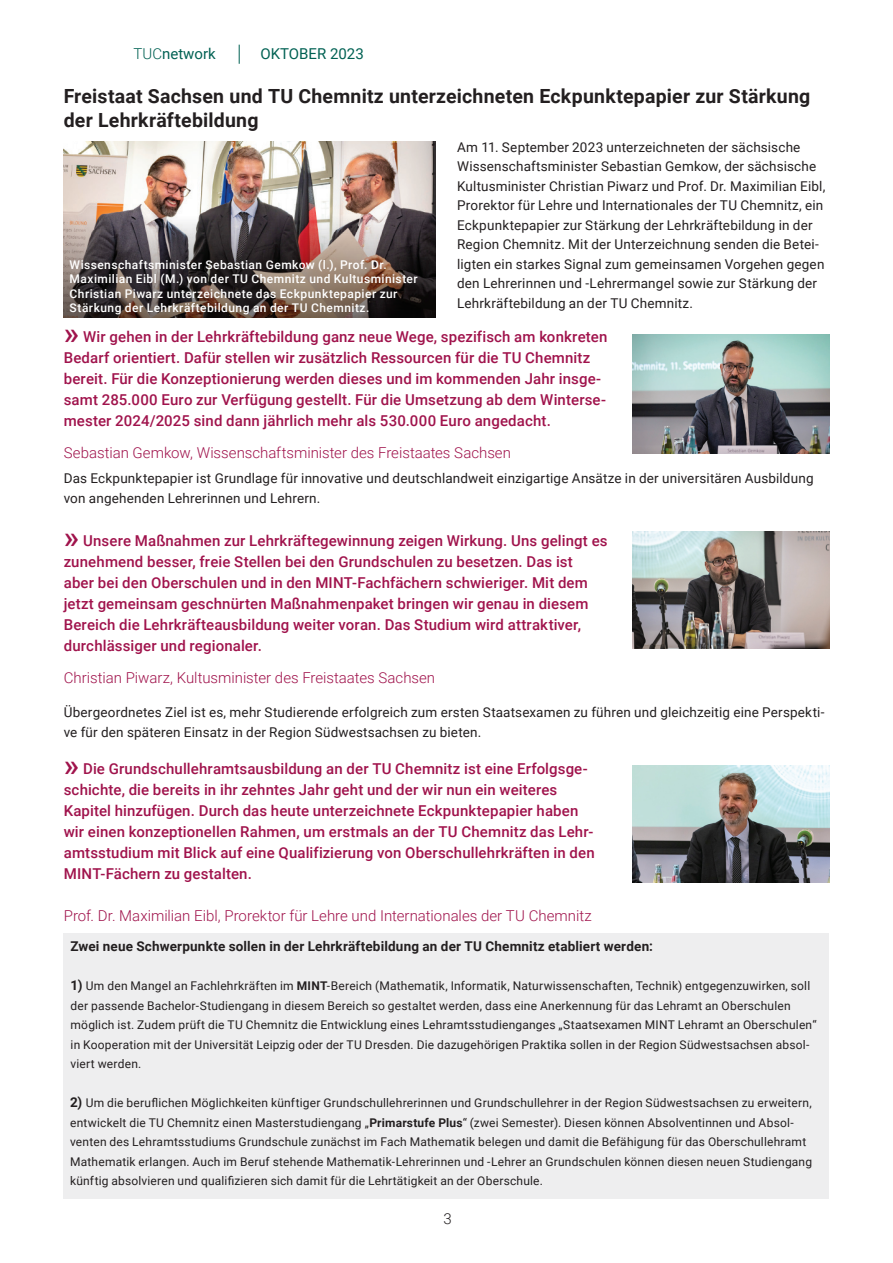
<style>
.page{position:relative;width:893px;height:1263px;background:#fff}
.page>*{position:absolute;margin:0;border:0;box-sizing:border-box;transform-origin:0 0}
.t1{font:700 19.5px/24px "Roboto";letter-spacing:.01em;color:#231f20}
.t2{font:500 15px/21px "Roboto";letter-spacing:.01em;color:#a0134c}
.t3{font:300 15px "Roboto";color:#a0134c}
.t4{font:15px "Roboto";color:#006153}
.t5{font:300 15px "Roboto";color:#231f20}
.t6{font:13.5px/19.5px "Roboto";letter-spacing:.01em;color:#231f20}
.t7{font:700 13.5px "Roboto";letter-spacing:.015em;color:#231f20}
.t8{font:12px/19.5px "Roboto";letter-spacing:.015em;color:#231f20}
.t9{font:500 12px/14.4px "Roboto";letter-spacing:.04em;color:#fff}
.s1{font-weight:300}
.s2{font-size:31.5px}
.s3{font-weight:700;font-size:13.5px}
.s4{font-weight:700}
</style>
<div class="page">
<svg style="left:239px;top:45px;width:1px;height:19px"></svg>
<img style="left:64px;top:142px;width:372px;height:53px">
<img style="left:64px;top:195px;width:372px;height:122px">
<img style="left:632px;top:335px;width:197px;height:119px">
<img style="left:632px;top:532px;width:197px;height:117px">
<img style="left:632px;top:766px;width:197px;height:117px">
<div style="left:64px;top:933px;width:765px;height:266px;background:#eeeeef"></div>
<p class="t4" style="left:134px;top:43px;width:84px"><span class="s1">TUC</span>network</p>
<p class="t4" style="left:260px;top:43px;width:105px">OKTOBER 2023</p>
<h1 class="t1" style="left:64px;top:83px;width:748px">Freistaat Sachsen und TU Chemnitz unterzeichneten Eckpunktepapier zur Stärkung der Lehrkräftebildung</h1>
<p class="t6" style="left:457px;top:136px;width:370px">Am 11. September 2023 unterzeichneten der sächsische Wissenschaftsminister Sebastian Gemkow, der sächsische Kultusminister Christian Piwarz und Prof. Dr. Maximilian Eibl, Prorektor für Lehre und Internationales der TU Chemnitz, ein Eckpunktepapier zur Stärkung der Lehrkräftebildung in der Region Chemnitz. Mit der Unterzeichnung senden die Betei&shy;ligten ein starkes Signal zum gemeinsamen Vorgehen gegen den Lehrerinnen und -Lehrermangel sowie zur Stärkung der Lehrkräftebildung an der TU Chemnitz.</p>
<p class="t9" style="left:70px;top:257px;width:350px">Wissenschaftsminister Sebastian Gemkow (l.), Prof. Dr.<br>Maximilian Eibl (M.) von der TU Chemnitz und Kultusminister Christian Piwarz unterzeichnete das Eckpunktepapier zur Stärkung der Lehrkräftebildung an der TU Chemnitz.</p>
<p class="t2" style="left:64px;top:326px;width:545px"><span class="s2">»</span> Wir gehen in der Lehrkräftebildung ganz neue Wege, spezifisch am konkreten Bedarf orientiert. Dafür stellen wir zusätzlich Ressourcen für die TU Chemnitz bereit. Für die Konzeptionierung werden dieses und im kommenden Jahr insge&shy;samt 285.000 Euro zur Verfügung gestellt. Für die Umsetzung ab dem Winterse&shy;mester 2024/2025 sind dann jährlich mehr als 530.000 Euro angedacht.</p>
<p class="t3" style="left:64px;top:443px;width:449px">Sebastian Gemkow, Wissenschaftsminister des Freistaates Sachsen</p>
<p class="t6" style="left:64px;top:468px;width:751px">Das Eckpunktepapier ist Grundlage für innovative und deutschlandweit einzigartige Ansätze in der universitären Ausbildung von angehenden Lehrerinnen und Lehrern.</p>
<p class="t2" style="left:64px;top:529px;width:545px"><span class="s2">»</span> Unsere Maßnahmen zur Lehrkräftegewinnung zeigen Wirkung. Uns gelingt es zunehmend besser, freie Stellen bei den Grundschulen zu besetzen. Das ist<br>aber bei den Oberschulen und in den MINT-Fachfächern schwieriger. Mit dem jetzt gemeinsam geschnürten Maßnahmenpaket bringen wir genau in diesem Bereich die Lehrkräfteausbildung weiter voran. Das Studium wird attraktiver, durchlässiger und regionaler.</p>
<p class="t3" style="left:64px;top:667px;width:373px">Christian Piwarz, Kultusminister des Freistaates Sachsen</p>
<p class="t6" style="left:64px;top:702px;width:762px">Übergeordnetes Ziel ist es, mehr Studierende erfolgreich zum ersten Staatsexamen zu führen und gleichzeitig eine Perspekti&shy;ve für den späteren Einsatz in der Region Südwestsachsen zu bieten.</p>
<p class="t2" style="left:64px;top:758px;width:533px"><span class="s2">»</span> Die Grundschullehramtsausbildung an der TU Chemnitz ist eine Erfolgsge&shy;schichte, die bereits in ihr zehntes Jahr geht und der wir nun ein weiteres Kapitel hinzufügen. Durch das heute unterzeichnete Eckpunktepapier haben wir einen konzeptionellen Rahmen, um erstmals an der TU Chemnitz das Lehr&shy;amtsstudium mit Blick auf eine Qualifizierung von Oberschullehrkräften in den MINT-Fächern zu gestalten.</p>
<p class="t3" style="left:64px;top:905px;width:530px">Prof. Dr. Maximilian Eibl, Prorektor für Lehre und Internationales der TU Chemnitz</p>
<p class="t7" style="left:70px;top:937px;width:584px">Zwei neue Schwerpunkte sollen in der Lehrkräftebildung an der TU Chemnitz etabliert werden:</p>
<p class="t8" style="left:71px;top:976px;width:747px"><span class="s3">1)</span> Um den Mangel an Fachlehrkräften im <span class="s4">MINT</span>-Bereich (Mathematik, Informatik, Naturwissenschaften, Technik) entgegenzuwirken, soll der passende Bachelor-Studiengang in diesem Bereich so gestaltet werden, dass eine Anerkennung für das Lehramt an Oberschulen möglich ist. Zudem prüft die TU Chemnitz die Entwicklung eines Lehramtsstudienganges „Staatsexamen MINT Lehramt an Oberschulen“ in Kooperation mit der Universität Leipzig oder der TU Dresden. Die dazugehörigen Praktika sollen in der Region Südwestsachsen absol&shy;viert werden.</p>
<p class="t8" style="left:70px;top:1093px;width:743px"><span class="s3">2)</span> Um die beruflichen Möglichkeiten künftiger Grundschullehrerinnen und Grundschullehrer in der Region Südwestsachsen zu erweitern, entwickelt die TU Chemnitz einen Masterstudiengang „<span class="s4">Primarstufe Plus</span>“ (zwei Semester). Diesen können Absolventinnen und Absol&shy;venten des Lehramtsstudiums Grundschule zunächst im Fach Mathematik belegen und damit die Befähigung für das Oberschullehramt Mathematik erlangen. Auch im Beruf stehende Mathematik-Lehrerinnen und -Lehrer an Grundschulen können diesen neuen Studiengang künftig absolvieren und qualifizieren sich damit für die Lehrtätigkeit an der Oberschule.</p>
<p class="t5" style="left:443px;top:1208px;width:10px">3</p>
</div>
